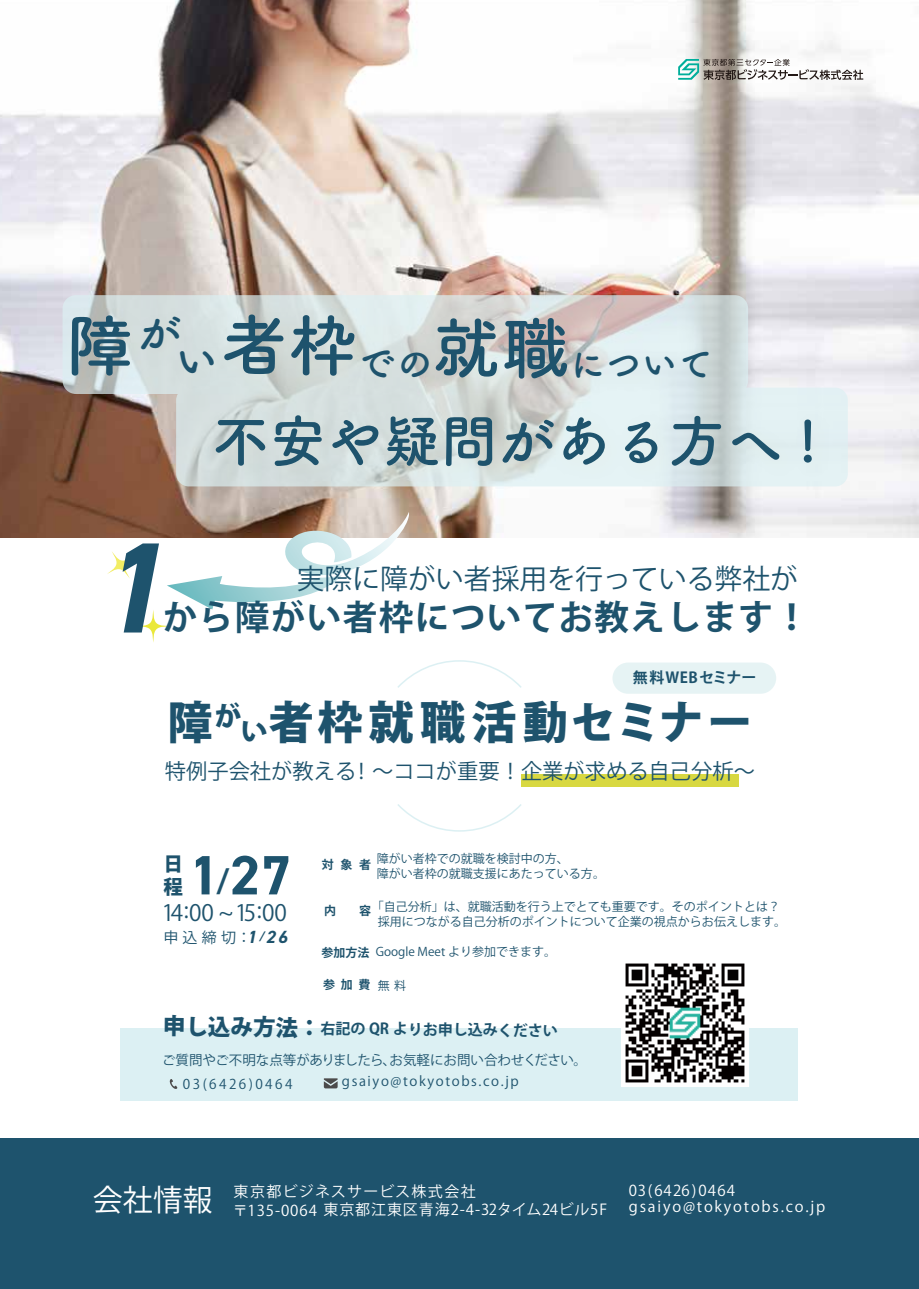
<style>
.page{position:relative;width:919px;height:1289px;background:#fff}
.page>*{position:absolute;margin:0;border:0;box-sizing:border-box;transform-origin:0 0}
.t1{font:italic 700 129px "DIN2014";color:#1e536d}
.t2{font:68.1px "Tsuku B Rd Gothic Std B";color:#1e536d}
.t3{font:57px "Tsuku B Rd Gothic Std B";color:#1e536d}
.t4{font:700 55.5px "DIN2014";color:#1e536d}
.t5{font:800 45px "Koz Go Pr 6 N";letter-spacing:.08em;color:#1e536d}
.t6{font:700 34.65px "Koz Go Pr 6 N";letter-spacing:.04em;color:#1e536d}
.t7{font:30px "Koz Go Pr 6 N";color:#fff}
.t8{font:27.9px "Koz Go Pr 6 N";color:#1e536d}
.t9{font:22.5px "Koz Go Pr 6 N";letter-spacing:-.07em;color:#1e536d}
.t10{font:21.3px "Koz Go Pr 6 N";color:#1e536d}
.t11{font:800 19.5px/22.6px "Koz Go Pr 6 N";color:#1e536d}
.t12{font:15px/18.3px "Koz Go Pr 6 N";letter-spacing:.06em;color:#fff}
.t13{font:15px/15.6px "Koz Go Pr 6 N";letter-spacing:.12em;color:#fff}
.t14{font:700 15px "Koz Go Pr 6 N";letter-spacing:.04em;color:#1e536d}
.t15{font:15px "Koz Go Pr 6 N";color:#1e536d}
.t16{font:13.5px "Koz Go Pr 6 N";color:#1e536d}
.t17{font:13.5px "Koz Go Pr 6 N";letter-spacing:.12em;color:#1e536d}
.t18{font:13.5px "Koz Go Pr 6 N";letter-spacing:.18em;color:#1e536d}
.t19{font:12px/15px "Koz Go Pr 6 N";color:#1e536d}
.t20{font:700 12px "Koz Go Pr 6 N";letter-spacing:.465em;color:#1e536d}
.s1{font-size:27px}
.s2{font-size:28.05px}
.s3{font-family:"DIN2014";font-weight:700;font-style:italic;font-size:17.7px}
.s4{font-weight:400}
.s5{font-weight:800;font-size:22.5px}
</style>
<div class="page">
<img style="left:0;top:0;width:918px;height:537px">
<div style="left:120px;top:1028px;width:678px;height:72px;background:#dcf0f3"></div>
<svg style="left:128px;top:601px;width:50px;height:50px"></svg>
<img style="left:76px;top:520px;width:88px;height:89px">
<svg style="left:100px;top:544px;width:42px;height:42px"></svg>
<svg style="left:678px;top:59px;width:185px;height:21px"></svg>
<img style="left:47px;top:280px;width:798px;height:225px">
<div style="left:0;top:1137px;width:918px;height:151px;background:#1e536d"></div>
<svg style="left:167px;top:512px;width:244px;height:99px"></svg>
<svg style="left:324px;top:1078px;width:13px;height:10px"></svg>
<svg style="left:170px;top:1079px;width:7px;height:10px"></svg>
<div style="left:612px;top:662px;width:164px;height:31px;background:#e6f3f4;border-radius:16px"></div>
<svg style="left:397px;top:660px;width:125px;height:28px"></svg>
<svg style="left:398px;top:804px;width:123px;height:28px"></svg>
<div style="left:521px;top:774px;width:217px;height:12px;background:#d8d841"></div>
<img style="left:621px;top:963px;width:127px;height:123px">
<h2 class="t2" style="left:65px;top:292px;width:649px">障<sup>が</sup><sub>い</sub>者枠<sub>で</sub><sub>の</sub>就職<sub>について</sub></h2>
<h3 class="t3" style="left:212px;top:396px;width:607px">不安や疑問がある方へ !</h3>
<h1 class="t1" style="left:95px;top:502px;width:71px">1</h1>
<h3 class="t8" style="left:296px;top:563px;width:503px">実際に障がい者採用を行っている弊社が</h3>
<h3 class="t6" style="left:163px;top:597px;width:647px">から障がい者枠についてお教えします！</h3>
<p class="t14" style="left:632px;top:669px;width:125px">無料WEBセミナー</p>
<h3 class="t5" style="left:167px;top:697px;width:586px">障<sup>が</sup><span class="s1">い</span>者枠就職活動セミナー</h3>
<h3 class="t10" style="left:165px;top:759px;width:591px">特例子会社が教える！～ココが重要！企業が求める自己分析～</h3>
<h3 class="t11" style="left:163px;top:852px;width:21px">日程</h3>
<h3 class="t4" style="left:189px;top:838px;width:104px">1<span class="s2">/</span>27</h3>
<p class="t19" style="left:377px;top:851px;width:229px">障がい者枠での就職を検討中の方、<br>障がい者枠の就職支援にあたっている方。</p>
<p class="t20" style="left:321px;top:857px;width:51px">対象者</p>
<h3 class="t9" style="left:162px;top:900px;width:127px">14:00 ~15:00</h3>
<p class="t15" style="left:163px;top:928px;width:125px">申込締切：<span class="s3">1</span><sup>/</sup><span class="s3">26</span></p>
<p class="t19" style="left:372px;top:899px;width:416px;text-align:center">「自己分析」は、就職活動を行う上でとても重要です。そのポイントとは？採用につながる自己分析のポイントについて企業の視点からお伝えします。</p>
<p class="t20" style="left:324px;top:904px;width:13px">内</p>
<p class="t20" style="left:359px;top:904px;width:13px">容</p>
<p class="t19" style="left:376px;top:944px;width:182px">Google Meet より参加できます。</p>
<p class="t20" style="left:321px;top:945px;width:49px">参加方法</p>
<p class="t20" style="left:323px;top:978px;width:84px">参加費 <span class="s4">無料</span></p>
<p class="t14" style="left:163px;top:1016px;width:396px;rotate:1deg"><span class="s5">申し込み方法：</span>右記の QR よりお申し込みください</p>
<p class="t16" style="left:162px;top:1052px;width:426px">ご質問やご不明な点等がありましたら、お気軽にお問い合わせください。</p>
<p class="t18" style="left:183px;top:1076px;width:111px">03(6426)0464</p>
<p class="t17" style="left:342px;top:1073px;width:178px">gsaiyo@tokyotobs.co.jp</p>
<h3 class="t7" style="left:93px;top:1182px;width:121px">会社情報</h3>
<p class="t12" style="left:233px;top:1182px;width:376px">東京都ビジネスサービス株式会社<br>〒135-0064 東京都江東区青海2-4-32タイム24ビル5F</p>
<p class="t13" style="left:629px;top:1183px;width:198px">03(6426)0464 gsaiyo@tokyotobs.co.jp</p>
</div>
